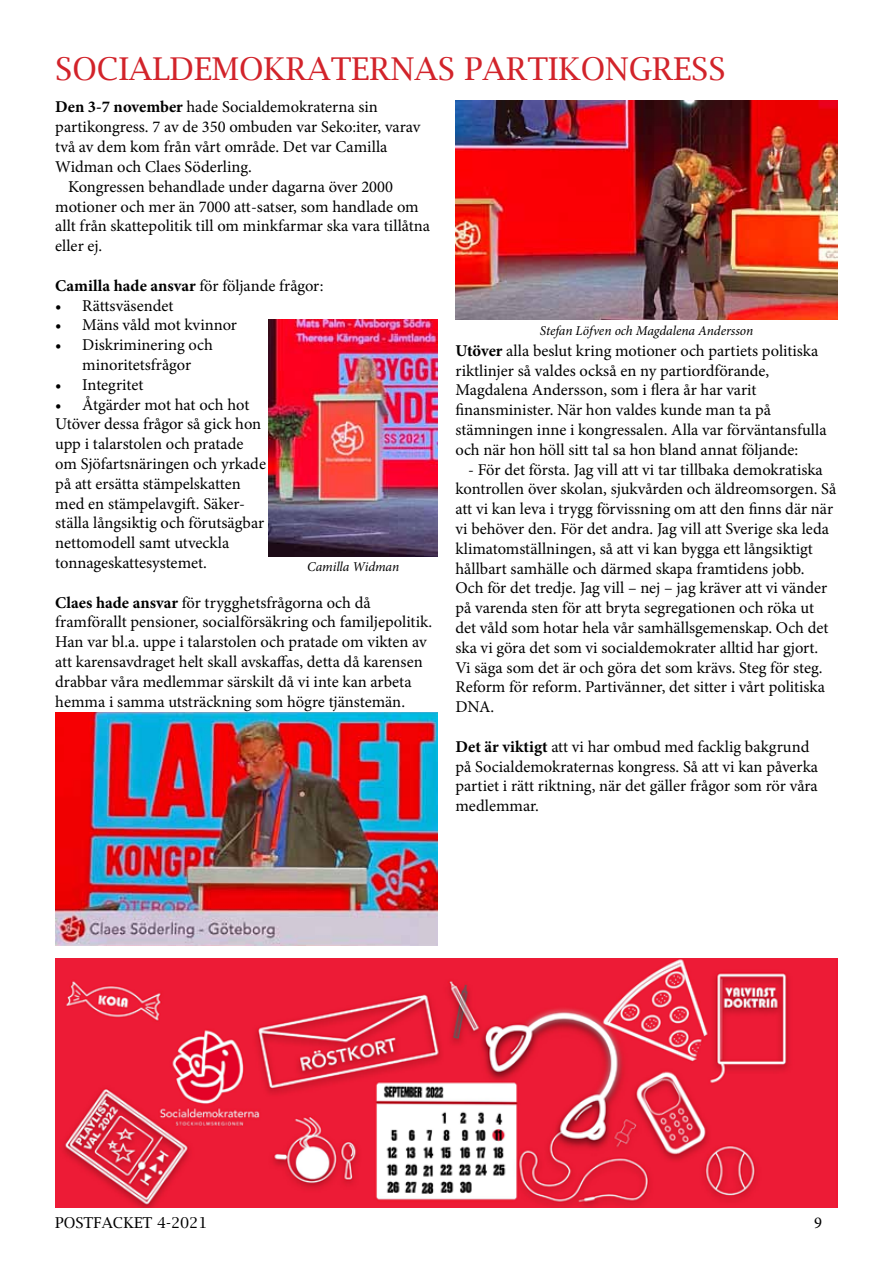
<style>
.page{position:relative;width:893px;height:1263px;background:#fff}
.page>*{position:absolute;margin:0;border:0;box-sizing:border-box;transform-origin:0 0}
.t1{font:31.5px "Lucida Bright";color:#d2232a}
.t2{font:16.5px/19.8px "Minion Pro";color:#000}
.t3{font:15px "Lucida Bright";color:#000}
.t4{font:italic 13.5px "Minion Pro";letter-spacing:-.005em;color:#000}
.s1{font-weight:700}
</style>
<div class="page">
<img style="left:55px;top:959px;width:783px;height:248px">
<img style="left:455px;top:100px;width:383px;height:220px">
<img style="left:269px;top:320px;width:168px;height:237px">
<img style="left:55px;top:712px;width:382px;height:233px">
<h1 class="t1" style="left:55px;top:51px;width:672px">SOCIALDEMOKRATERNAS PARTIKONGRESS</h1>
<p class="t2" style="left:55px;top:97px;width:324px"><span class="s1">Den 3-7 november</span> hade Socialdemokraterna sin</p>
<p class="t2" style="left:55px;top:117px;width:367px">partikongress. 7 av de 350 ombuden var Seko:iter, varav</p>
<p class="t2" style="left:55px;top:137px;width:334px">två av dem kom från vårt område. Det var Camilla</p>
<p class="t2" style="left:55px;top:157px;width:198px">Widman och Claes Söderling.</p>
<p class="t2" style="left:68px;top:177px;width:326px">Kongressen behandlade under dagarna över 2000</p>
<p class="t2" style="left:55px;top:196px;width:365px">motioner och mer än 7000 att-satser, som handlade om</p>
<p class="t2" style="left:55px;top:216px;width:376px">allt från skattepolitik till om minkfarmar ska vara tillåtna</p>
<p class="t2" style="left:55px;top:236px;width:49px">eller ej.</p>
<p class="t2" style="left:55px;top:276px;width:270px"><span class="s1">Camilla hade ansvar</span> för följande frågor:</p>
<p class="t2" style="left:55px;top:295px;width:120px">• Rättsväsendet</p>
<p class="t2" style="left:55px;top:315px;width:183px">• Mäns våld mot kvinnor</p>
<p class="t2" style="left:55px;top:335px;width:159px;text-align:center">• Diskriminering och minoritetsfrågor</p>
<p class="t2" style="left:55px;top:375px;width:90px">• Integritet</p>
<p class="t2" style="left:55px;top:394px;width:212px">• Åtgärder mot hat och hot<br>Utöver dessa frågor så gick hon upp i talarstolen och pratade om Sjöfartsnäringen och yrkade på att ersätta stämpelskatten med en stämpelavgift. Säker&shy;ställa långsiktig och förutsägbar nettomodell samt utveckla tonnageskattesystemet.</p>
<p class="t2" style="left:55px;top:592px;width:378px"><span class="s1">Claes hade ansvar</span> för trygghetsfrågorna och då framförallt pensioner, socialförsäkring och familjepolitik.<br>Han var bl.a. uppe i talarstolen och pratade om vikten av att karensavdraget helt skall avskaffas, detta då karensen drabbar våra medlemmar särskilt då vi inte kan arbeta hemma i samma utsträckning som högre tjänstemän.</p>
<p class="t4" style="left:307px;top:557px;width:93px">Camilla Widman</p>
<p class="t4" style="left:540px;top:321px;width:215px">Stefan Löfven och Magdalena Andersson</p>
<p class="t2" style="left:455px;top:341px;width:373px"><span class="s1">Utöver</span> alla beslut kring motioner och partiets politiska riktlinjer så valdes också en ny partiordförande, Magdalena Andersson, som i flera år har varit finansminister. När hon valdes kunde man ta på stämningen inne i kongressalen. Alla var förväntansfulla och när hon höll sitt tal sa hon bland annat följande:</p>
<p class="t2" style="left:455px;top:459px;width:382px;text-indent:13px">- För det första. Jag vill att vi tar tillbaka demokratiska kontrollen över skolan, sjukvården och äldreomsorgen. Så att vi kan leva i trygg förvissning om att den finns där när vi behöver den. För det andra. Jag vill att Sverige ska leda klimatomställningen, så att vi kan bygga ett långsiktigt hållbart samhälle och därmed skapa framtidens jobb.<br>Och för det tredje. Jag vill – nej – jag kräver att vi vänder på varenda sten för att bryta segregationen och röka ut det våld som hotar hela vår samhällsgemenskap. Och det ska vi göra det som vi socialdemokrater alltid har gjort.<br>Vi säga som det är och göra det som krävs. Steg för steg.<br>Reform för reform. Partivänner, det sitter i vårt politiska DNA.</p>
<p class="t2" style="left:455px;top:737px;width:364px"><span class="s1">Det är viktigt</span> att vi har ombud med facklig bakgrund på Socialdemokraternas kongress. Så att vi kan påverka partiet i rätt riktning, när det gäller frågor som rör våra medlemmar.</p>
<p class="t3" style="left:55px;top:1214px;width:154px">POSTFACKET 4-2021</p>
<p class="t2" style="left:814px;top:1213px;width:9px">9</p>
</div>
